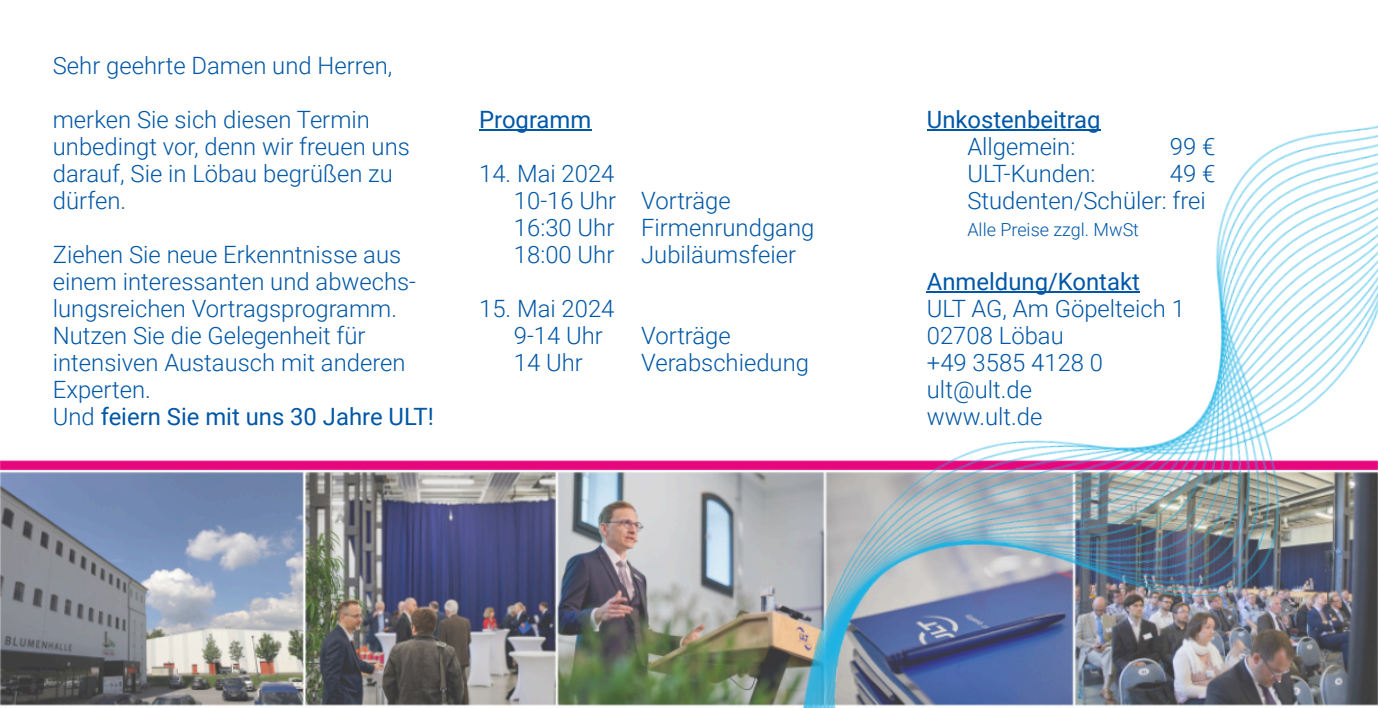
<style>
.page{position:relative;width:1378px;height:708px;background:#fff}
.page>*{position:absolute;margin:0;border:0;box-sizing:border-box;transform-origin:0 0}
.t1{font:300 23.85px "Roboto";color:#0057a6}
.t2{font:23.85px "Roboto";color:#0057a6}
.t3{font:300 18px "Roboto";color:#0057a6}
.s1{font-weight:300}
</style>
<div class="page">
<img style="left:0;top:460px;width:791px;height:246px">
<hr style="left:479px;top:130px;width:112px;height:1px;background:#0057a6">
<img style="left:791px;top:125px;width:587px;height:583px">
<p class="t1" style="left:53px;top:56px;width:341px">Sehr geehrte Damen und Herren,</p>
<p class="t1" style="left:53px;top:110px;width:318px">merken Sie sich diesen Termin</p>
<p class="t1" style="left:53px;top:137px;width:358px">unbedingt vor, denn wir freuen uns</p>
<p class="t1" style="left:53px;top:164px;width:342px">darauf, Sie in Löbau begrüßen zu</p>
<p class="t1" style="left:53px;top:191px;width:75px">dürfen.</p>
<p class="t1" style="left:53px;top:245px;width:350px">Ziehen Sie neue Erkenntnisse aus</p>
<p class="t1" style="left:53px;top:272px;width:365px">einem interessanten und abwechs-</p>
<p class="t1" style="left:53px;top:299px;width:346px">lungsreichen Vortragsprogramm.</p>
<p class="t1" style="left:53px;top:326px;width:314px">Nutzen Sie die Gelegenheit für</p>
<p class="t1" style="left:53px;top:353px;width:354px">intensiven Austausch mit anderen</p>
<p class="t1" style="left:53px;top:380px;width:100px">Experten.</p>
<p class="t2" style="left:53px;top:407px;width:383px"><span class="s1">Und</span> feiern Sie mit uns 30 Jahre ULT!</p>
<p class="t2" style="left:479px;top:110px;width:114px">Programm</p>
<p class="t1" style="left:479px;top:164px;width:137px">14. Mai 2024</p>
<p class="t1" style="left:514px;top:191px;width:218px">10-16 Uhr Vorträge</p>
<p class="t1" style="left:514px;top:218px;width:302px">16:30 Uhr Firmenrundgang</p>
<p class="t1" style="left:514px;top:245px;width:283px">18:00 Uhr Jubiläumsfeier</p>
<p class="t1" style="left:479px;top:299px;width:137px">15. Mai 2024</p>
<p class="t1" style="left:514px;top:326px;width:91px">9-14 Uhr</p>
<p class="t1" style="left:641px;top:326px;width:91px">Vorträge</p>
<p class="t1" style="left:514px;top:353px;width:70px">14 Uhr</p>
<p class="t1" style="left:641px;top:353px;width:169px">Verabschiedung</p>
<p class="t2" style="left:927px;top:110px;width:175px">Unkostenbeitrag</p>
<p class="t1" style="left:967px;top:137px;width:110px">Allgemein:</p>
<p class="t1" style="left:1170px;top:137px;width:47px">99 €</p>
<p class="t1" style="left:967px;top:164px;width:130px">ULT-Kunden:</p>
<p class="t1" style="left:1170px;top:164px;width:47px">49 €</p>
<p class="t1" style="left:967px;top:191px;width:240px">Studenten/Schüler: frei</p>
<p class="t3" style="left:967px;top:223px;width:173px">Alle Preise zzgl. MwSt</p>
<p class="t2" style="left:927px;top:272px;width:214px">Anmeldung/Kontakt</p>
<p class="t1" style="left:927px;top:299px;width:260px">ULT AG, Am Göpelteich 1</p>
<p class="t1" style="left:927px;top:326px;width:138px">02708 Löbau</p>
<p class="t1" style="left:927px;top:353px;width:178px">+49 3585 4128 0</p>
<p class="t1" style="left:927px;top:380px;width:107px">ult@ult.de</p>
<p class="t1" style="left:927px;top:407px;width:117px">www.ult.de</p>
</div>
